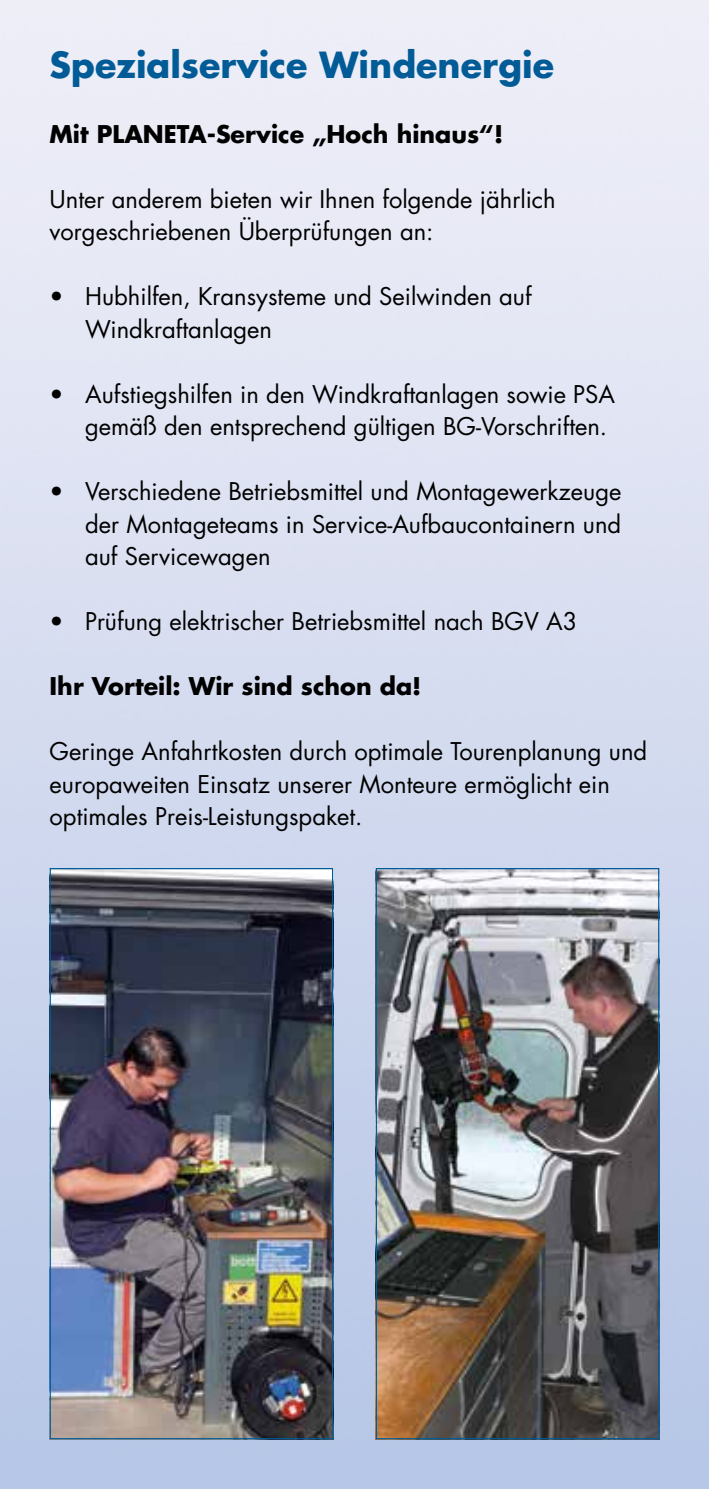
<style>
.page{position:relative;width:709px;height:1489px;background:#fff}
.page>*{position:absolute;margin:0;border:0;box-sizing:border-box;transform-origin:0 0}
.t1{font:700 35px "Futura";color:#005b97}
.t2{font:23.75px/32.5px "Futura";color:#000}
.t3{font:700 23.75px "Futura";color:#000}
</style>
<div class="page">
<img style="left:0;top:0;width:709px;height:1488px">
<img style="left:52px;top:870px;width:279px;height:567px">
<div style="left:50px;top:868px;width:283px;height:571px;border:1px solid #005b97"></div>
<img style="left:378px;top:870px;width:279px;height:567px">
<div style="left:376px;top:868px;width:283px;height:571px;border:1px solid #005b97"></div>
<h1 class="t1" style="left:50px;top:41px;width:506px">Spezialservice Windenergie</h1>
<p class="t3" style="left:50px;top:118px;width:455px">Mit PLANETA-Service „Hoch hinaus“!</p>
<p class="t2" style="left:50px;top:183px;width:507px">Unter anderem bieten wir Ihnen folgende jährlich vorgeschriebenen Überprüfungen an:</p>
<p class="t2" style="left:85px;top:280px;width:448px;text-indent:-35px">• Hubhilfen, Kransysteme und Seilwinden auf<br>Windkraftanlagen</p>
<p class="t2" style="left:85px;top:378px;width:531px;text-indent:-35px">• Aufstiegshilfen in den Windkraftanlagen sowie PSA gemäß den entsprechend gültigen BG-Vorschriften.</p>
<p class="t2" style="left:85px;top:475px;width:538px;text-align:justify;text-indent:-35px">• Verschiedene Betriebsmittel und Montagewerkzeuge der Montageteams in Service-Aufbaucontainern und auf Servicewagen</p>
<p class="t2" style="left:50px;top:605px;width:529px">• Prüfung elektrischer Betriebsmittel nach BGV A3</p>
<p class="t3" style="left:50px;top:670px;width:373px">Ihr Vorteil: Wir sind schon da!</p>
<p class="t2" style="left:50px;top:735px;width:599px">Geringe Anfahrtkosten durch optimale Tourenplanung und europaweiten Einsatz unserer Monteure ermöglicht ein optimales Preis-Leistungspaket.</p>
</div>
